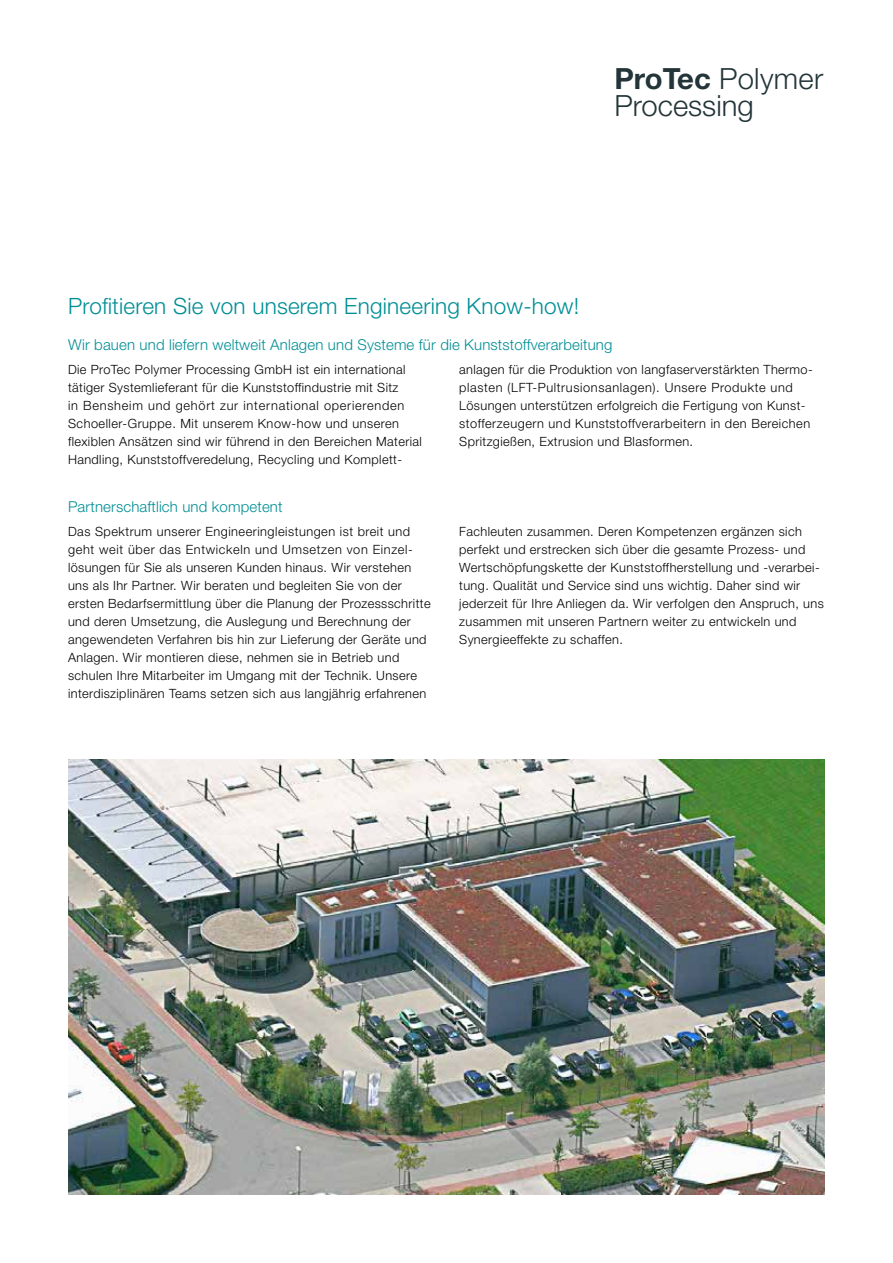
<style>
.page{position:relative;width:893px;height:1263px;background:#fff}
.page>*{position:absolute;margin:0;border:0;box-sizing:border-box;transform-origin:0 0}
.t1{font:300 29.25px/27px "Helvetica Neue LT Pro";color:#233539}
.t2{font:300 22.5px "Helvetica Neue LT Pro";letter-spacing:.01em;color:#008f95}
.t3{font:300 15px "Helvetica Neue LT Pro";letter-spacing:.01em;color:#008f95}
.t4{font:300 12.75px/18px "Helvetica Neue LT Pro";letter-spacing:.03em;color:#000}
.s1{font-weight:700}
</style>
<div class="page">
<img style="left:68px;top:759px;width:757px;height:436px">
<h1 class="t1" style="left:614px;top:65px;width:210px"><span class="s1">ProTec</span> Polymer<br>Processing</h1>
<h2 class="t2" style="left:68px;top:292px;width:513px">Profitieren Sie von unserem Engineering Know-how!</h2>
<p class="t3" style="left:68px;top:335px;width:546px">Wir bauen und liefern weltweit Anlagen und Systeme für die Kunststoffverarbeitung</p>
<p class="t4" style="left:68px;top:360px;width:355px">Die ProTec Polymer Processing GmbH ist ein international tätiger Systemlieferant für die Kunststoffindustrie mit Sitz<br>in Bensheim und gehört zur international operierenden Schoeller-Gruppe. Mit unserem Know-how und unseren flexiblen Ansätzen sind wir führend in den Bereichen Material Handling, Kunststoffveredelung, Recycling und Komplett-</p>
<p class="t4" style="left:459px;top:360px;width:355px">anlagen für die Produktion von langfaserverstärkten Thermo&shy;plasten (LFT-Pultrusionsanlagen). Unsere Produkte und Lösungen unterstützen erfolgreich die Fertigung von Kunst&shy;stofferzeugern und Kunststoffverarbeitern in den Bereichen Spritzgießen, Extrusion und Blasformen.</p>
<p class="t3" style="left:68px;top:497px;width:216px">Partnerschaftlich und kompetent</p>
<p class="t4" style="left:68px;top:522px;width:364px">Das Spektrum unserer Engineeringleistungen ist breit und geht weit über das Entwickeln und Umsetzen von Einzel&shy;lösungen für Sie als unseren Kunden hinaus. Wir verstehen uns als Ihr Partner. Wir beraten und begleiten Sie von der ersten Bedarfsermittlung über die Planung der Prozessschritte und deren Umsetzung, die Auslegung und Berechnung der angewendeten Verfahren bis hin zur Lieferung der Geräte und Anlagen. Wir montieren diese, nehmen sie in Betrieb und schulen Ihre Mitarbeiter im Umgang mit der Technik. Unsere interdisziplinären Teams setzen sich aus langjährig erfahrenen</p>
<p class="t4" style="left:459px;top:522px;width:366px">Fachleuten zusammen. Deren Kompetenzen ergänzen sich perfekt und erstrecken sich über die gesamte Prozess- und Wertschöpfungskette der Kunststoffherstellung und -verarbei&shy;tung. Qualität und Service sind uns wichtig. Daher sind wir jederzeit für Ihre Anliegen da. Wir verfolgen den Anspruch, uns zusammen mit unseren Partnern weiter zu entwickeln und Synergieeffekte zu schaffen.</p>
</div>
